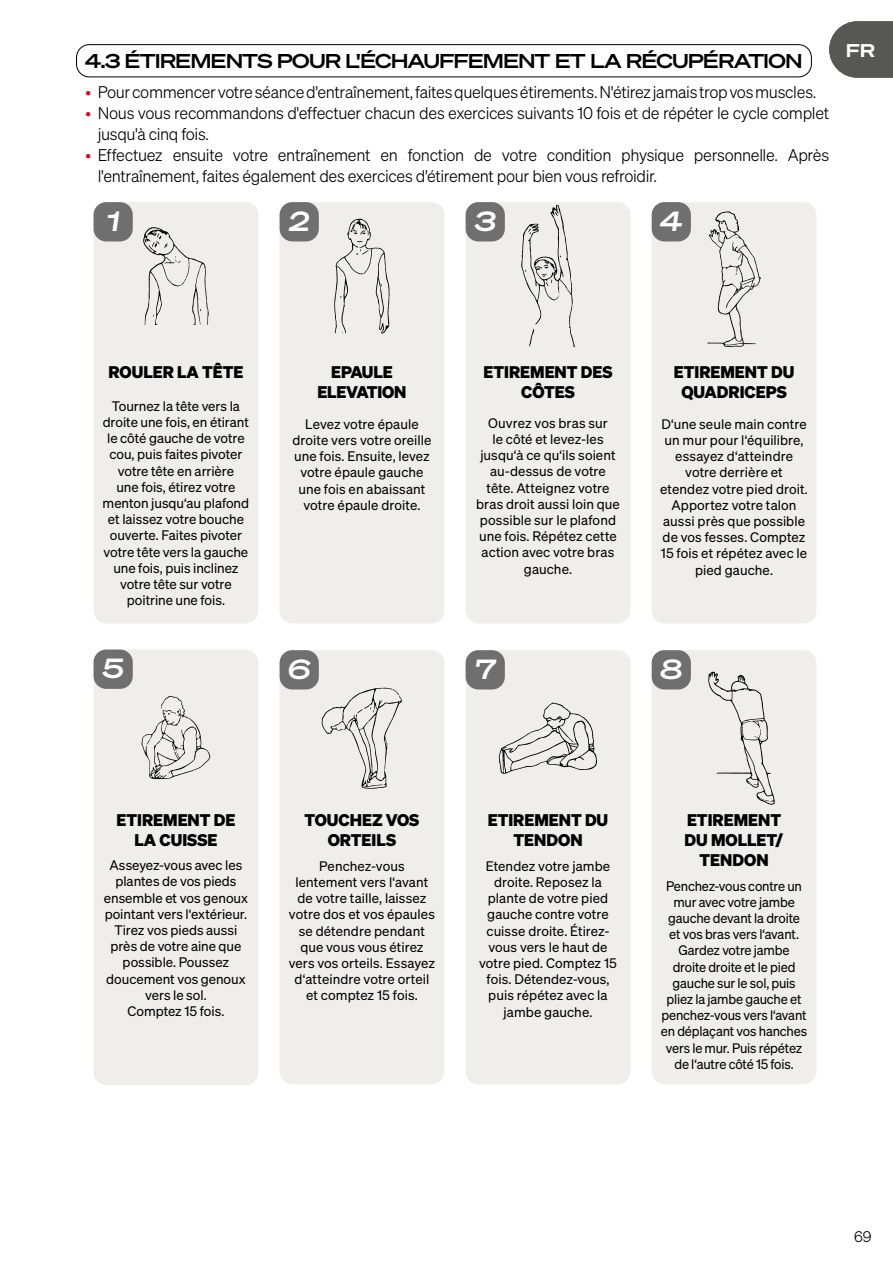
<style>
.page{position:relative;width:893px;height:1263px;background:#fff}
.page>*{position:absolute;margin:0;border:0;box-sizing:border-box;transform-origin:0 0}
.t1{font:italic 600 27px "Sohne Breit";color:#fff}
.t2{font:600 19.5px "Sohne Breit";letter-spacing:-.015em;color:#000}
.t3{font:18px "Sohne Breit Dreiviertelfett";color:#fff}
.t4{font:16.5px/21px "Sohne Leicht";letter-spacing:-.02em;color:#000}
.t5{font:700 16.5px/19.8px "Sohne";color:#000;text-align:center}
.t6{font:15px "Sohne Leicht";color:#000}
.t7{font:13.5px/16.2px "Sohne Buch";color:#000;text-align:center}
.s1{color:#e40523}
.s2{font-size:19.5px}
</style>
<div class="page">
<svg style="left:829px;top:21px;width:64px;height:57px;background:#676766"></svg>
<div style="left:76px;top:44px;width:736px;height:33px;border:1px solid #000;border-radius:13px"></div>
<div style="left:94px;top:202px;width:164px;height:421px;background:#f0eeea;border-radius:13px"></div>
<svg style="left:143px;top:227px;width:66px;height:98px"></svg>
<div style="left:94px;top:202px;width:39px;height:39px;background:#706f6f;border-radius:13px"></div>
<div style="left:280px;top:202px;width:164px;height:421px;background:#f0eeea;border-radius:13px"></div>
<svg style="left:334px;top:218px;width:56px;height:115px"></svg>
<div style="left:280px;top:202px;width:39px;height:39px;background:#706f6f;border-radius:13px"></div>
<div style="left:466px;top:202px;width:164px;height:421px;background:#f0eeea;border-radius:13px"></div>
<svg style="left:521px;top:205px;width:54px;height:142px"></svg>
<div style="left:466px;top:202px;width:39px;height:39px;background:#706f6f;border-radius:13px"></div>
<div style="left:652px;top:202px;width:164px;height:421px;background:#f0eeea;border-radius:13px"></div>
<svg style="left:707px;top:211px;width:54px;height:136px"></svg>
<div style="left:652px;top:202px;width:39px;height:39px;background:#706f6f;border-radius:13px"></div>
<div style="left:94px;top:649px;width:164px;height:436px;background:#f0eeea;border-radius:13px"></div>
<svg style="left:141px;top:696px;width:69px;height:83px"></svg>
<div style="left:94px;top:649px;width:39px;height:40px;background:#706f6f;border-radius:13px"></div>
<div style="left:280px;top:650px;width:164px;height:434px;background:#f0eeea;border-radius:13px"></div>
<svg style="left:322px;top:687px;width:80px;height:102px"></svg>
<div style="left:280px;top:650px;width:39px;height:39px;background:#706f6f;border-radius:13px"></div>
<div style="left:466px;top:650px;width:164px;height:434px;background:#f0eeea;border-radius:13px"></div>
<svg style="left:499px;top:702px;width:98px;height:72px"></svg>
<div style="left:466px;top:650px;width:39px;height:39px;background:#706f6f;border-radius:13px"></div>
<div style="left:652px;top:650px;width:164px;height:434px;background:#f0eeea;border-radius:13px"></div>
<svg style="left:708px;top:671px;width:67px;height:134px"></svg>
<div style="left:652px;top:650px;width:39px;height:39px;background:#706f6f;border-radius:13px"></div>
<h2 class="t2" style="left:85px;top:49px;width:719px">4.3 ÉTIREMENTS POUR L'ÉCHAUFFEMENT ET LA RÉCUPÉRATION</h2>
<p class="t4" style="left:85px;top:81px;width:733px"><span class="s1">•</span> Pour commencer votre séance d'entraînement, faites quelques étirements. N'étirez jamais trop vos muscles.</p>
<p class="t4" style="left:98px;top:102px;width:733px;text-indent:-13px"><span class="s1">•</span> Nous vous recommandons d'effectuer chacun des exercices suivants 10 fois et de répéter le cycle complet jusqu'à cinq fois.</p>
<p class="t4" style="left:98px;top:144px;width:733px;text-indent:-13px"><span class="s1">•</span> Effectuez ensuite votre entraînement en fonction de votre condition physique personnelle. Après l'entraînement, faites également des exercices d'étirement pour bien vous refroidir.</p>
<h1 class="t1" style="left:107px;top:204px;width:14px">1</h1>
<h1 class="t1" style="left:289px;top:204px;width:22px">2</h1>
<h1 class="t1" style="left:475px;top:204px;width:23px">3</h1>
<h1 class="t1" style="left:660px;top:204px;width:24px">4</h1>
<h3 class="t3" style="left:846px;top:39px;width:36px">FR<span class="s2">DE</span></h3>
<p class="t5" style="left:108px;top:362px;width:137px">ROULER LA TÊTE</p>
<p class="t7" style="left:103px;top:397px;width:148px">Tournez la tête vers la droite une fois, en étirant le côté gauche de votre cou, puis faites pivoter votre tête en arrière<br>une fois, étirez votre menton jusqu‘au plafond et laissez votre bouche ouverte. Faites pivoter votre tête vers la gauche une fois, puis inclinez votre tête sur votre poitrine une fois.</p>
<h1 class="t1" style="left:103px;top:651px;width:22px">5</h1>
<p class="t5" style="left:317px;top:362px;width:91px">EPAULE<br>ELEVATION</p>
<p class="t7" style="left:293px;top:415px;width:140px">Levez votre épaule droite vers votre oreille une fois. Ensuite, levez votre épaule gauche une fois en abaissant votre épaule droite.</p>
<h1 class="t1" style="left:288px;top:652px;width:24px">6</h1>
<p class="t5" style="left:483px;top:362px;width:131px">ETIREMENT DES<br>CÔTES</p>
<p class="t7" style="left:476px;top:415px;width:145px">Ouvrez vos bras sur<br>le côté et levez-les jusqu‘à ce qu‘ils soient au-dessus de votre tête. Atteignez votre bras droit aussi loin que possible sur le plafond une fois. Répétez cette action avec votre bras gauche.</p>
<h1 class="t1" style="left:475px;top:652px;width:21px">7</h1>
<p class="t5" style="left:674px;top:362px;width:122px">ETIREMENT DU<br>QUADRICEPS</p>
<p class="t7" style="left:660px;top:415px;width:149px">D‘une seule main contre un mur pour l‘équilibre, essayez d‘atteindre votre derrière et etendez votre pied droit.<br>Apportez votre talon aussi près que possible de vos fesses. Comptez<br>15 fois et répétez avec le pied gauche.</p>
<h1 class="t1" style="left:660px;top:652px;width:23px">8</h1>
<p class="t5" style="left:116px;top:809px;width:120px">ETIREMENT DE<br>LA CUISSE</p>
<p class="t7" style="left:104px;top:857px;width:146px">Asseyez-vous avec les plantes de vos pieds ensemble et vos genoux pointant vers l‘extérieur.<br>Tirez vos pieds aussi près de votre aine que possible. Poussez doucement vos genoux vers le sol.<br>Comptez 15 fois.</p>
<p class="t5" style="left:305px;top:810px;width:116px">TOUCHEZ VOS<br>ORTEILS</p>
<p class="t7" style="left:289px;top:858px;width:148px">Penchez-vous lentement vers l‘avant de votre taille, laissez votre dos et vos épaules se détendre pendant que vous vous étirez vers vos orteils. Essayez d‘atteindre votre orteil et comptez 15 fois.</p>
<p class="t5" style="left:488px;top:810px;width:122px">ETIREMENT DU<br>TENDON</p>
<p class="t7" style="left:479px;top:858px;width:139px">Etendez votre jambe droite. Reposez la plante de votre pied gauche contre votre cuisse droite. Étirez&shy;vous vers le haut de votre pied. Comptez 15 fois. Détendez-vous, puis répétez avec la jambe gauche.</p>
<p class="t5" style="left:685px;top:810px;width:100px">ETIREMENT<br>DU MOLLET/<br>TENDON</p>
<p class="t7" style="left:661px;top:877px;width:148px">Penchez-vous contre un mur avec votre jambe gauche devant la droite<br>et vos bras vers l‘avant.<br>Gardez votre jambe droite droite et le pied gauche sur le sol, puis pliez la jambe gauche et penchez-vous vers l‘avant en déplaçant vos hanches vers le mur. Puis répétez de l‘autre côté 15 fois.</p>
<p class="t6" style="left:854px;top:1228px;width:19px">69</p>
</div>
